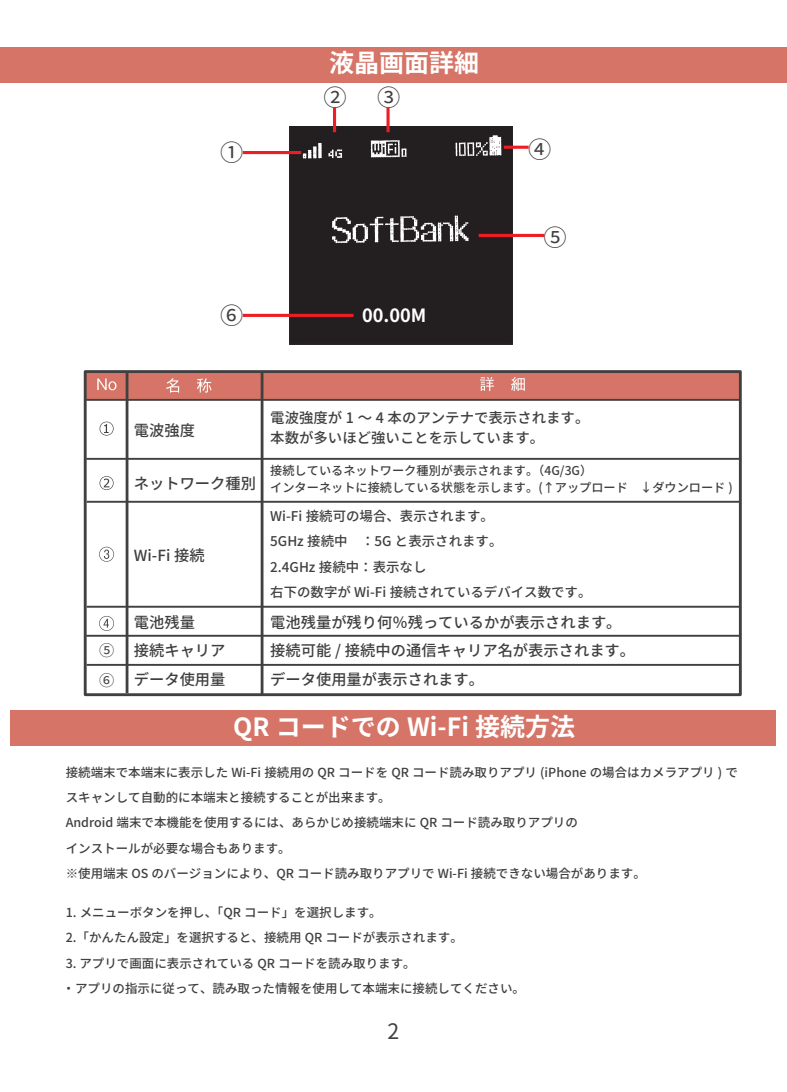
<style>
.page{position:relative;width:787px;height:1092px;background:#fff}
.page>*{position:absolute;margin:0;border:0;box-sizing:border-box;transform-origin:0 0}
.t1{font:700 25px "Noto Sans CJ Kjp";color:#fff}
.t2{font:23.25px "Noto Sans CJ Kjp";color:#404041}
.t3{font:21.25px "Noto Sans CJ Kjp";color:#404041}
.t4{font:700 18.25px "Noto Sans CJ Kjp";color:#fff}
.t5{font:500 15.25px "Noto Sans CJ Kjp";color:#404041}
.t6{font:15.25px "Noto Sans CJ Kjp";color:#404041}
.t7{font:500 14.5px/20px "Noto Sans CJ Kjp";color:#404041}
.t8{font:500 13.5px/25.5px "Noto Sans CJ Kjp";color:#404041}
.t9{font:500 12.5px/25px "Noto Sans CJ Kjp";color:#404041}
.t10{font:500 12.25px/16.8px "Noto Sans CJ Kjp";color:#404041}
</style>
<div class="page">
<div style="left:289px;top:126px;width:223px;height:218px;background:#231f20"></div>
<div style="left:0;top:47px;width:787px;height:35px;background:#d67567"></div>
<div style="left:11px;top:710px;width:765px;height:35px;background:#d67567"></div>
<div style="left:85px;top:371px;width:655px;height:29px;background:#d67567"></div>
<hr style="left:126px;top:371px;width:2px;height:322px;background:#404041">
<hr style="left:261px;top:371px;width:2px;height:323px;background:#404041">
<hr style="left:86px;top:458px;width:654px;height:2px;background:#404041">
<hr style="left:86px;top:399px;width:654px;height:2px;background:#404041">
<hr style="left:87px;top:501px;width:653px;height:1px;background:#404041">
<hr style="left:86px;top:634px;width:654px;height:2px;background:#404041">
<hr style="left:87px;top:664px;width:653px;height:1px;background:#404041">
<hr style="left:87px;top:605px;width:653px;height:2px;background:#404041">
<svg style="left:97px;top:378px;width:19px;height:12px"></svg>
<svg style="left:166px;top:378px;width:13px;height:14px"></svg>
<svg style="left:197px;top:378px;width:14px;height:14px"></svg>
<svg style="left:480px;top:377px;width:14px;height:14px"></svg>
<svg style="left:511px;top:377px;width:14px;height:14px"></svg>
<svg style="left:100px;top:421px;width:14px;height:14px"></svg>
<svg style="left:100px;top:476px;width:14px;height:14px"></svg>
<svg style="left:99px;top:546px;width:15px;height:15px"></svg>
<svg style="left:99px;top:616px;width:15px;height:15px"></svg>
<div style="left:84px;top:370px;width:657px;height:326px;border:3px solid #404041"></div>
<hr style="left:243px;top:151px;width:58px;height:3px;background:#ee1d23">
<hr style="left:243px;top:314px;width:110px;height:3px;background:#ee1d23">
<hr style="left:333px;top:107px;width:3px;height:25px;background:#ee1d23">
<hr style="left:386px;top:107px;width:3px;height:25px;background:#ee1d23">
<hr style="left:504px;top:146px;width:24px;height:3px;background:#ee1d23">
<hr style="left:478px;top:234px;width:66px;height:3px;background:#ee1d23">
<h1 class="t1" style="left:329px;top:49px;width:151px">液晶画面詳細</h1>
<h2 class="t2" style="left:220px;top:139px;width:25px">①</h2>
<h2 class="t2" style="left:220px;top:302px;width:25px">⑥</h2>
<h2 class="t2" style="left:323px;top:84px;width:25px">②</h2>
<h2 class="t2" style="left:377px;top:84px;width:25px">③</h2>
<h3 class="t4" style="left:362px;top:305px;width:66px">00.00M</h3>
<h2 class="t2" style="left:528px;top:137px;width:25px">④</h2>
<h2 class="t2" style="left:543px;top:224px;width:25px">⑤</h2>
<p class="t5" style="left:134px;top:421px;width:63px">電波強度</p>
<p class="t5" style="left:134px;top:475px;width:124px">ネットワーク種別</p>
<p class="t5" style="left:134px;top:547px;width:72px">Wi-Fi 接続</p>
<p class="t5" style="left:134px;top:613px;width:63px">電池残量</p>
<p class="t7" style="left:270px;top:408px;width:321px">電波強度が 1 ～ 4 本のアンテナで表示されます。本数が多いほど強いことを示しています。</p>
<p class="t10" style="left:270px;top:462px;width:464px">接続しているネットワーク種別が表示されます。（4G/3G）<br>インターネットに接続している状態を示します。(↑アップロード　↓ダウンロード )</p>
<p class="t8" style="left:270px;top:503px;width:323px">Wi-Fi 接続可の場合、表示されます。<br>5GHz 接続中　：5G と表示されます。<br>2.4GHz 接続中：表示なし<br>右下の数字が Wi-Fi 接続されているデバイス数です。</p>
<p class="t5" style="left:270px;top:613px;width:353px">電池残量が残り何％残っているかが表示されます。</p>
<p class="t5" style="left:270px;top:642px;width:366px">接続可能 / 接続中の通信キャリア名が表示されます。</p>
<p class="t6" style="left:99px;top:642px;width:17px">⑤</p>
<p class="t5" style="left:134px;top:642px;width:93px">接続キャリア</p>
<p class="t6" style="left:99px;top:671px;width:17px">⑥</p>
<p class="t5" style="left:134px;top:670px;width:93px">データ使用量</p>
<p class="t5" style="left:270px;top:670px;width:215px">データ使用量が表示されます。</p>
<h1 class="t1" style="left:233px;top:712px;width:344px">QR コードでの Wi-Fi 接続方法</h1>
<p class="t9" style="left:66px;top:760px;width:673px">接続端末で本端末に表示した Wi-Fi 接続用の QR コードを QR コード読み取りアプリ (iPhone の場合はカメラアプリ ) でスキャンして自動的に本端末と接続することが出来ます。<br>Android 端末で本機能を使用するには、あらかじめ接続端末に QR コード読み取りアプリの<br>インストールが必要な場合もあります。<br>※使用端末 OS のバージョンにより、QR コード読み取りアプリで Wi-Fi 接続できない場合があります。</p>
<p class="t9" style="left:66px;top:900px;width:399px">1. メニューボタンを押し、「QR コード」を選択します。<br>2.「かんたん設定」を選択すると、接続用 QR コードが表示されます。</p>
<p class="t9" style="left:63px;top:950px;width:464px">3. アプリで画面に表示されている QR コードを読み取ります。<br>・アプリの指示に従って、読み取った情報を使用して本端末に接続してください。</p>
<h3 class="t3" style="left:387px;top:1019px;width:13px">2</h3>
</div>
